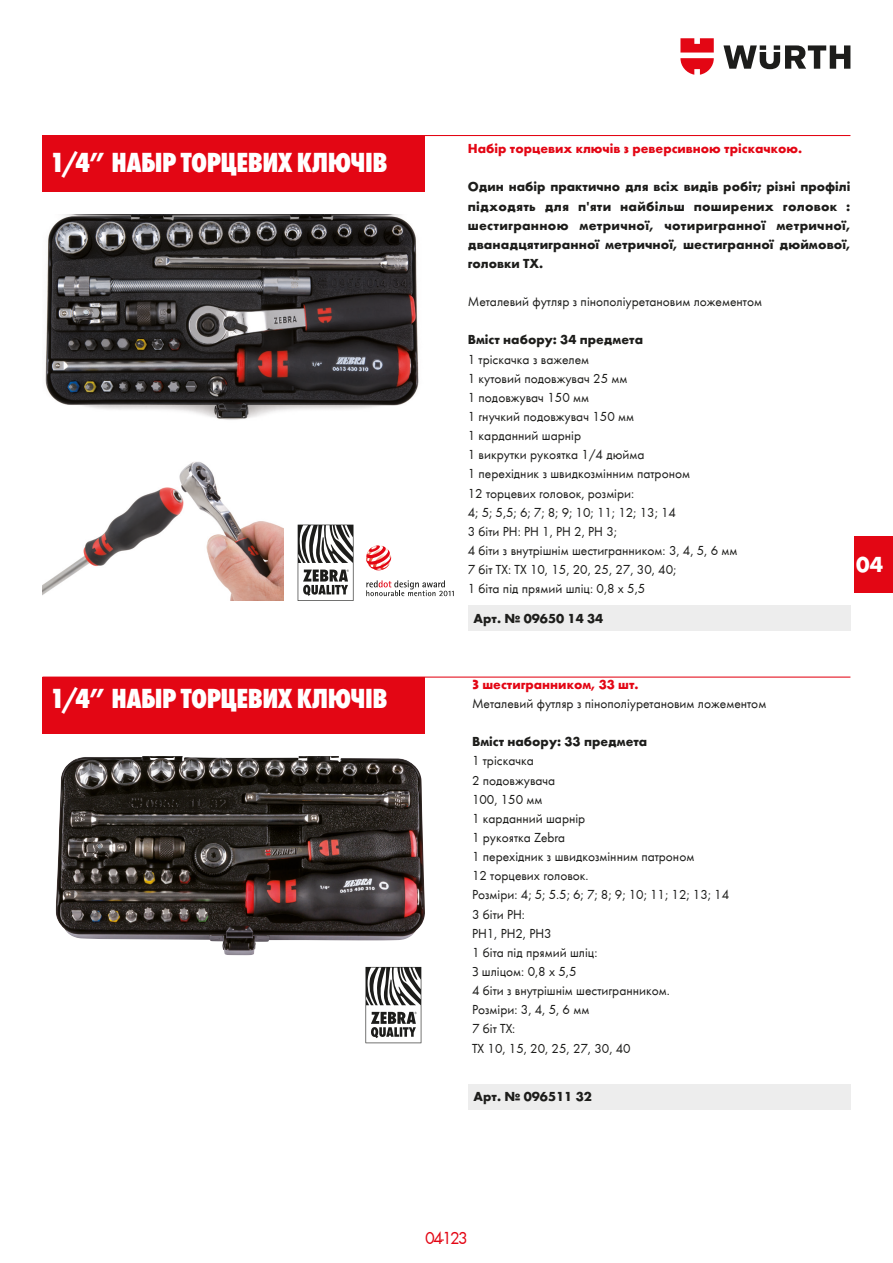
<style>
.page{position:relative;width:893px;height:1263px;background:#fff}
.page>*{position:absolute;margin:0;border:0;box-sizing:border-box;transform-origin:0 0}
.t1{font:800 condensed 28.5px "Wuerth";letter-spacing:-.015em;color:#fff}
.t2{font:700 22.5px "Wuerth";color:#fff}
.t3{font:18px "Wuerth";color:#e30614}
.t4{font:13.5px/19.2px "Wuerth";color:#1d1d1b}
.t5{font:700 13.5px/19.2px "Wuerth";color:#1d1d1b;text-align:justify}
.t6{font:700 13.5px "Wuerth";color:#e30614}
.s1{font-weight:700;font-stretch:normal}
</style>
<div class="page">
<svg style="left:723px;top:45px;width:127px;height:24px"></svg>
<svg style="left:680px;top:38px;width:34px;height:37px"></svg>
<div style="left:854px;top:536px;width:39px;height:56px;background:#e30614"></div>
<hr style="left:43px;top:135px;width:807px;height:1px;background:#e30614">
<div style="left:43px;top:136px;width:382px;height:56px;background:#e30614"></div>
<svg style="left:298px;top:525px;width:55px;height:76px"></svg>
<svg style="left:366px;top:580px;width:88px;height:16px"></svg>
<svg style="left:366px;top:545px;width:25px;height:25px"></svg>
<img style="left:43px;top:461px;width:240px;height:140px">
<img style="left:45px;top:214px;width:374px;height:206px">
<div style="left:468px;top:605px;width:382px;height:26px;background:#ededed"></div>
<hr style="left:43px;top:676px;width:807px;height:2px;background:#e30614">
<div style="left:43px;top:677px;width:382px;height:57px;background:#e30614"></div>
<svg style="left:365px;top:967px;width:56px;height:76px"></svg>
<img style="left:56px;top:756px;width:369px;height:199px">
<div style="left:468px;top:1084px;width:382px;height:25px;background:#ededed"></div>
<h1 class="t1" style="left:49px;top:143px;width:340px">1/4<span class="s1">”</span> НАБІР ТОРЦЕВИХ КЛЮЧІВ</h1>
<h1 class="t1" style="left:49px;top:678px;width:340px">1/4<span class="s1">”</span> НАБІР ТОРЦЕВИХ КЛЮЧІВ</h1>
<p class="t6" style="left:468px;top:139px;width:336px">Набір торцевих ключів з реверсивною тріскачкою.</p>
<p class="t5" style="left:468px;top:176px;width:384px">Один набір практично для всіх видів робіт; різні профілі підходять для п'яти найбільш поширених головок : шестигранною метричної, чотиригранної метричної, дванадцятигранної метричної, шестигранної дюймової, головки TX.</p>
<p class="t4" style="left:468px;top:291px;width:296px">Металевий футляр з пінополіуретановим ложементом</p>
<p class="t5" style="left:468px;top:329px;width:177px">Вміст набору: 34 предмета</p>
<p class="t4" style="left:468px;top:349px;width:271px">1 тріскачка з важелем<br>1 кутовий подовжувач 25 мм<br>1 подовжувач 150 мм<br>1 гнучкий подовжувач 150 мм<br>1 карданний шарнір<br>1 викрутки рукоятка 1/4 дюйма<br>1 перехідник з швидкозмінним патроном<br>12 торцевих головок, розміри:<br>4; 5; 5,5; 6; 7; 8; 9; 10; 11; 12; 13; 14<br>3 біти PH: PH 1, PH 2, PH 3;<br>4 біти з внутрішнім шестигранником: 3, 4, 5, 6 мм<br>7 біт TX: TX 10, 15, 20, 25, 27, 30, 40;<br>1 біта під прямий шліц: 0,8 x 5,5</p>
<p class="t5" style="left:474px;top:608px;width:131px">Арт. № 09650 14 34</p>
<h2 class="t2" style="left:856px;top:548px;width:28px">04</h2>
<p class="t6" style="left:472px;top:674px;width:168px">З шестигранником, 33 шт.</p>
<p class="t4" style="left:472px;top:693px;width:296px">Металевий футляр з пінополіуретановим ложементом</p>
<p class="t5" style="left:472px;top:731px;width:177px">Вміст набору: 33 предмета</p>
<p class="t4" style="left:472px;top:751px;width:259px">1 тріскачка<br>2 подовжувача<br>100, 150 мм<br>1 карданний шарнір<br>1 рукоятка Zebra<br>1 перехідник з швидкозмінним патроном<br>12 торцевих головок.<br>Розміри: 4; 5; 5.5; 6; 7; 8; 9; 10; 11; 12; 13; 14<br>3 біти PH:<br>PH1, PH2, PH3<br>1 біта під прямий шліц:<br>З шліцом: 0,8 x 5,5<br>4 біти з внутрішнім шестигранником.<br>Розміри: 3, 4, 5, 6 мм<br>7 біт TX:<br>TX 10, 15, 20, 25, 27, 30, 40</p>
<p class="t5" style="left:474px;top:1086px;width:120px">Арт. № 096511 32</p>
<h3 class="t3" style="left:425px;top:1225px;width:44px">04-123</h3>
</div>
